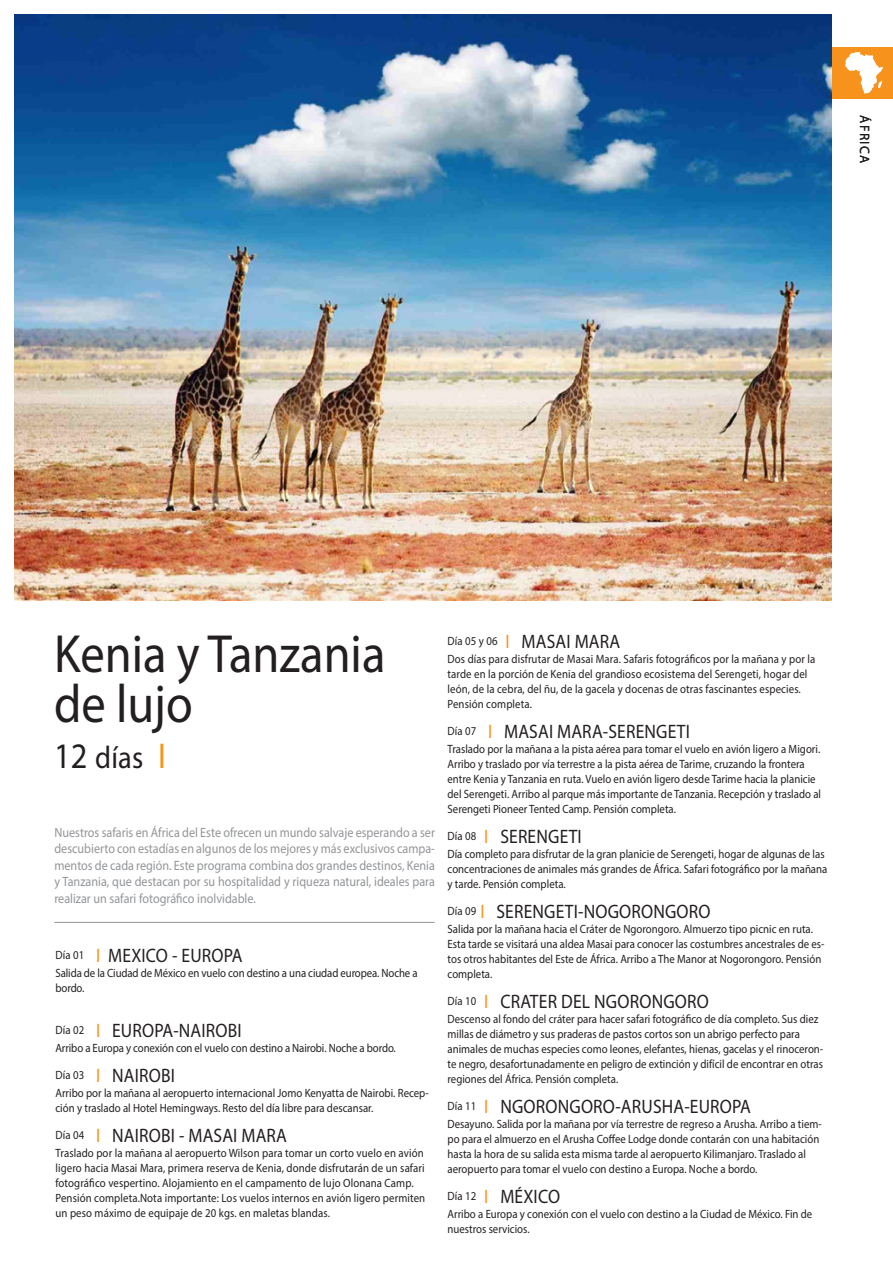
<style>
.page{position:relative;width:893px;height:1263px;background:#fff}
.page>*{position:absolute;margin:0;border:0;box-sizing:border-box;transform-origin:0 0}
.t1{font:54px "Myriad Pro";color:#231f20;scale:.9 1}
.t2{font:31.5px "Myriad Pro";color:#231f20;scale:.9 1}
.t3{font:19.5px "Myriad Pro";letter-spacing:.01em;color:#231f20;scale:.9 1}
.t4{font:13.5px/16.5px "Myriad Pro";color:#939598;text-align:justify;scale:.9 1}
.t5{font:13.5px "Myriad Pro";letter-spacing:.1em;color:#231f20}
.t6{font:12px/15px "Myriad Pro";color:#231f20;scale:.9 1}
.s1{font-size:36px}
.s2{font-size:36px;color:#f7931d}
.s3{color:#f7931d}
</style>
<div class="page">
<div style="left:831px;top:47px;width:62px;height:51px;background:#f7931d"></div>
<svg style="left:845px;top:52px;width:38px;height:42px"></svg>
<hr style="left:54px;top:922px;width:381px;height:1px;background:#939598">
<img style="left:15px;top:15px;width:816px;height:586px">
<p class="t5" style="left:873px;top:115px;width:50px;rotate:90deg">ÁFRICA</p>
<p class="t1" style="left:54px;top:621px;width:370px">Kenia y Tanzania</p>
<p class="t1" style="left:54px;top:670px;width:156px">de lujo</p>
<p class="t2" style="left:54px;top:738px;width:126px"><span class="s1">12</span> días <span class="s2">I</span></p>
<p class="t4" style="left:54px;top:824px;width:424px">Nuestros safaris en África del Este ofrecen un mundo salvaje esperando a ser descubierto con estadías en algunos de los mejores y más exclusivos campa&shy;mentos de cada región. Este programa combina dos grandes destinos, Kenia y Tanzania, que destacan por su hospitalidad y riqueza natural, ideales para realizar un safari fotográfico inolvidable.</p>
<p class="t3" style="left:55px;top:943px;width:209px"><sup>Día</sup> <sup>01</sup> <span class="s3">I</span> MEXICO - EUROPA</p>
<p class="t6" style="left:55px;top:965px;width:404px">Salida de la Ciudad de México en vuelo con destino a una ciudad europea. Noche a bordo.</p>
<p class="t3" style="left:55px;top:1018px;width:208px"><sup>Día</sup> <sup>02</sup> <span class="s3">I</span> EUROPA-NAIROBI</p>
<p class="t6" style="left:55px;top:1040px;width:380px">Arribo a Europa y conexión con el vuelo con destino a Nairobi. Noche a bordo.</p>
<p class="t3" style="left:55px;top:1063px;width:134px"><sup>Día</sup> <sup>03</sup> <span class="s3">I</span> NAIROBI</p>
<p class="t6" style="left:55px;top:1085px;width:416px">Arribo por la mañana al aeropuerto internacional Jomo Kenyatta de Nairobi. Recep&shy;ción y traslado al Hotel Hemingways. Resto del día libre para descansar.</p>
<p class="t3" style="left:55px;top:1123px;width:259px"><sup>Día</sup> <sup>04</sup> <span class="s3">I</span> NAIROBI - MASAI MARA</p>
<p class="t6" style="left:55px;top:1145px;width:412px">Traslado por la mañana al aeropuerto Wilson para tomar un corto vuelo en avión ligero hacia Masai Mara, primera reserva de Kenia, donde disfrutarán de un safari fotográfico vespertino. Alojamiento en el campamento de lujo Olonana Camp.<br>Pensión completa.Nota importante: Los vuelos internos en avión ligero permiten un peso máximo de equipaje de 20 kgs. en maletas blandas.</p>
<p class="t3" style="left:448px;top:629px;width:193px"><sup>Día</sup> <sup>05</sup> <sup>y</sup> <sup>06</sup> <span class="s3">I</span> MASAI MARA</p>
<p class="t6" style="left:448px;top:651px;width:410px">Dos días para disfrutar de Masai Mara. Safaris fotográficos por la mañana y por la tarde en la porción de Kenia del grandioso ecosistema del Serengeti, hogar del león, de la cebra, del ñu, de la gacela y docenas de otras fascinantes especies.<br>Pensión completa.</p>
<p class="t3" style="left:448px;top:719px;width:271px"><sup>Día</sup> <sup>07</sup> <span class="s3">I</span> MASAI MARA-SERENGETI</p>
<p class="t6" style="left:448px;top:741px;width:417px">Traslado por la mañana a la pista aérea para tomar el vuelo en avión ligero a Migori.<br>Arribo y traslado por vía terrestre a la pista aérea de Tarime, cruzando la frontera entre Kenia y Tanzania en ruta. Vuelo en avión ligero desde Tarime hacia la planicie del Serengeti. Arribo al parque más importante de Tanzania. Recepción y traslado al Serengeti Pioneer Tented Camp. Pensión completa.</p>
<p class="t3" style="left:448px;top:824px;width:151px"><sup>Día</sup> <sup>08</sup> <span class="s3">I</span> SERENGETI</p>
<p class="t6" style="left:448px;top:846px;width:424px">Día completo para disfrutar de la gran planicie de Serengeti, hogar de algunas de las concentraciones de animales más grandes de África. Safari fotográfico por la mañana y tarde. Pensión completa.</p>
<p class="t3" style="left:448px;top:899px;width:294px"><sup>Día</sup> <sup>09</sup> <span class="s3">I</span> SERENGETI-NOGORONGORO</p>
<p class="t6" style="left:448px;top:921px;width:420px">Salida por la mañana hacia el Cráter de Ngorongoro. Almuerzo tipo picnic en ruta.<br>Esta tarde se visitará una aldea Masai para conocer las costumbres ancestrales de es&shy;tos otros habitantes del Este de África. Arribo a The Manor at Nogorongoro. Pensión completa.</p>
<p class="t3" style="left:448px;top:989px;width:292px"><sup>Día</sup> <sup>10</sup> <span class="s3">I</span> CRATER DEL NGORONGORO</p>
<p class="t6" style="left:448px;top:1011px;width:419px">Descenso al fondo del cráter para hacer safari fotográfico de día completo. Sus diez millas de diámetro y sus praderas de pastos cortos son un abrigo perfecto para animales de muchas especies como leones, elefantes, hienas, gacelas y el rinoceron&shy;te negro, desafortunadamente en peligro de extinción y difícil de encontrar en otras regiones del África. Pensión completa.</p>
<p class="t3" style="left:448px;top:1094px;width:339px"><sup>Día</sup> <sup>11</sup> <span class="s3">I</span> NGORONGORO-ARUSHA-EUROPA</p>
<p class="t6" style="left:448px;top:1116px;width:417px">Desayuno. Salida por la mañana por vía terrestre de regreso a Arusha. Arribo a tiem&shy;po para el almuerzo en el Arusha Coffee Lodge donde contarán con una habitación hasta la hora de su salida esta misma tarde al aeropuerto Kilimanjaro. Traslado al aeropuerto para tomar el vuelo con destino a Europa. Noche a bordo.</p>
<p class="t3" style="left:448px;top:1184px;width:127px"><sup>Día</sup> <sup>12</sup> <span class="s3">I</span> MÉXICO</p>
<p class="t6" style="left:448px;top:1206px;width:407px">Arribo a Europa y conexión con el vuelo con destino a la Ciudad de México. Fin de nuestros servicios.</p>
</div>
